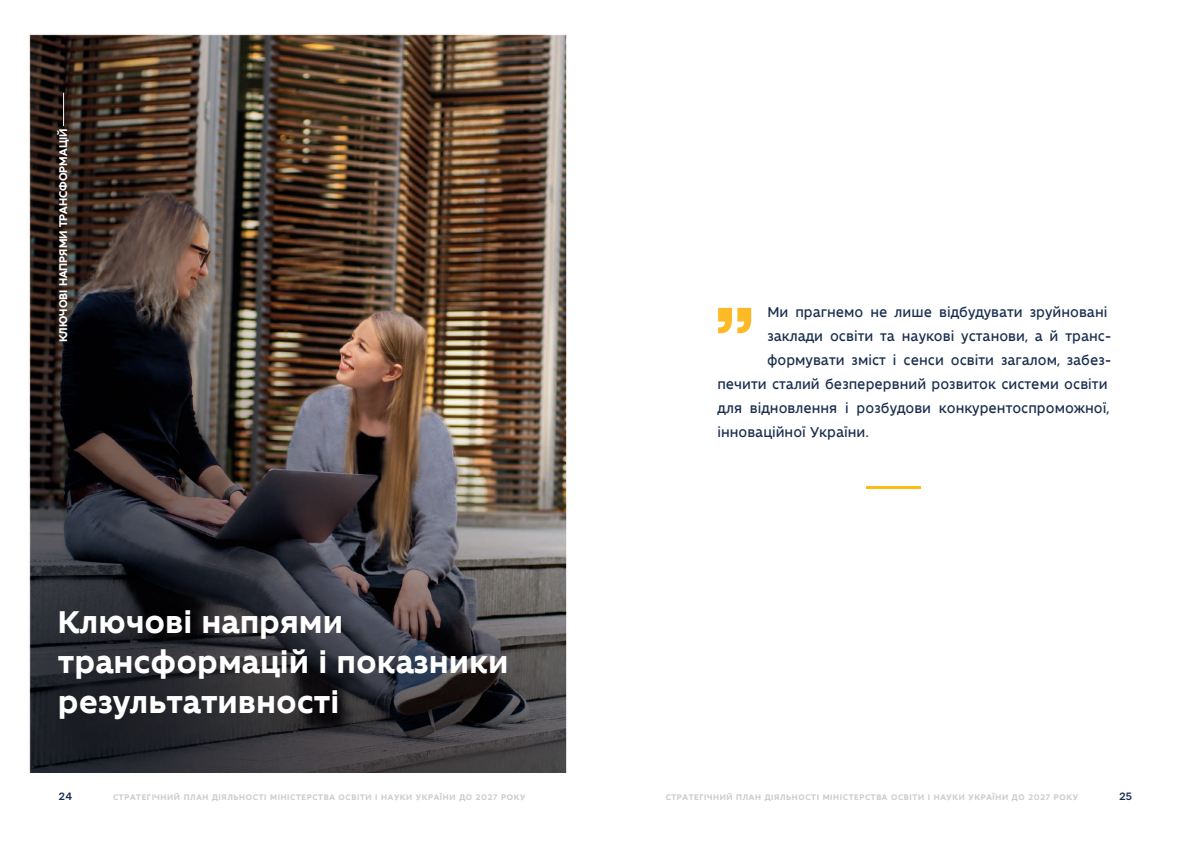
<style>
.page{position:relative;width:1191px;height:842px;background:#fff}
.page>*{position:absolute;margin:0;border:0;box-sizing:border-box;transform-origin:0 0}
.t1{font:700 31px/40px "Innerspace";color:#fff}
.t2{font:14px "Microtype";color:#192d4d}
.t3{font:700 11px "Innerspace";color:#fff}
.t4{font:10px "e Ukraine Head Medium";color:#192d4d}
.t5{font:700 8px "Innerspace";letter-spacing:.08em;color:#cdcdcd}
</style>
<div class="page">
<img style="left:29px;top:34px;width:538px;height:738px">
<hr style="left:63px;top:93px;width:1px;height:33px;background:#fff">
<hr style="left:866px;top:486px;width:54px;height:2px;background:#fdbc12">
<img style="left:718px;top:307px;width:34px;height:27px">
<p class="t3" style="left:57px;top:342px;width:215px;rotate:-90deg">КЛЮЧОВІ НАПРЯМИ ТРАНСФОРМАЦІЙ</p>
<h1 class="t1" style="left:58px;top:603px;width:452px">Ключові напрями трансформацій і показники результативності</h1>
<p class="t2" style="left:767px;top:305px;width:341px">Ми прагнемо не лише відбудувати зруйновані</p>
<p class="t2" style="left:767px;top:329px;width:346px">заклади освіти та наукові установи, а й транc-</p>
<p class="t2" style="left:767px;top:353px;width:346px">формувати зміст і сенси освіти загалом, забез-</p>
<p class="t2" style="left:717px;top:377px;width:392px">печити сталий безперервний розвиток системи освіти</p>
<p class="t2" style="left:717px;top:401px;width:393px">для відновлення і розбудови конкурентоспроможної,</p>
<p class="t2" style="left:717px;top:425px;width:153px">інноваційної України.</p>
<p class="t4" style="left:59px;top:791px;width:15px">24</p>
<p class="t4" style="left:1119px;top:791px;width:14px">25</p>
<p class="t5" style="left:113px;top:793px;width:414px">СТРАТЕГІЧНИЙ ПЛАН ДІЯЛЬНОСТІ МІНІСТЕРСТВА ОСВІТИ І НАУКИ УКРАЇНИ ДО 2027 РОКУ</p>
<p class="t5" style="left:665px;top:793px;width:414px">СТРАТЕГІЧНИЙ ПЛАН ДІЯЛЬНОСТІ МІНІСТЕРСТВА ОСВІТИ І НАУКИ УКРАЇНИ ДО 2027 РОКУ</p>
</div>
